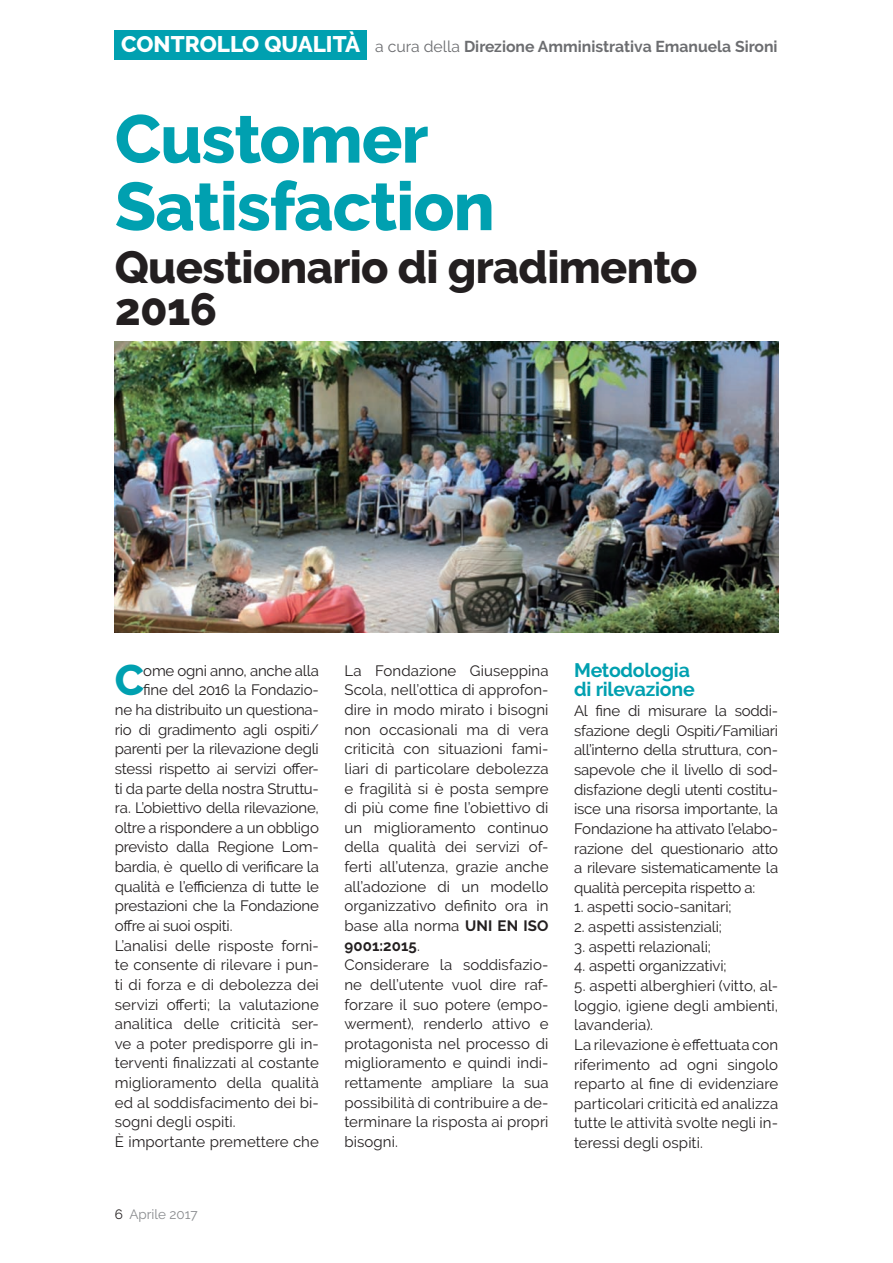
<style>
.page{position:relative;width:893px;height:1263px;background:#fff}
.page>*{position:absolute;margin:0;border:0;box-sizing:border-box;transform-origin:0 0}
.t1{font:800 67.5px/67.5px "Raleway";letter-spacing:-.015em;color:#00a0b0}
.t2{font:800 45px/42px "Raleway";letter-spacing:-.015em;color:#231f20}
.t3{font:800 42.6px "Raleway";color:#00a0b0}
.t4{font:700 19.5px/19.6px "Raleway";letter-spacing:-.015em;color:#00a0b0}
.t5{font:700 15.75px "Raleway";color:#6c6d70}
.t6{font:15px/19.6px "Raleway";color:#231f20}
.t7{font:15px "Raleway";letter-spacing:-.02em;color:#231f20}
.t8{font:13.5px "Raleway";color:#8a8c8f}
.s1{font-weight:800;font-size:22.5px;color:#fff}
.s2{font-weight:400}
.s3{color:#231f20}
.s4{font-weight:700}
</style>
<div class="page">
<div style="left:115px;top:30px;width:252px;height:29px;background:#00a0b0"></div>
<img style="left:115px;top:341px;width:663px;height:291px">
<p class="t5" style="left:121px;top:37px;width:658px"><span class="s1">Controllo Qualità</span> <span class="s2">a cura della</span> Direzione Amministrativa Emanuela Sironi</p>
<h1 class="t1" style="left:115px;top:106px;width:382px">Customer<br>Satisfaction</h1>
<h2 class="t2" style="left:115px;top:246px;width:584px">Questionario di gradimento<br>2016</h2>
<h3 class="t3" style="left:115px;top:656px;width:31px">C</h3>
<p class="t6" style="left:143px;top:660px;width:177px">ome ogni anno, anche alla</p>
<p class="t6" style="left:143px;top:680px;width:177px">fine del 2016 la Fondazio-</p>
<p class="t6" style="left:115px;top:700px;width:206px">ne ha distribuito un questiona-</p>
<p class="t6" style="left:115px;top:719px;width:206px">rio di gradimento agli ospiti/</p>
<p class="t6" style="left:115px;top:739px;width:206px">parenti per la rilevazione degli</p>
<p class="t6" style="left:115px;top:759px;width:206px">stessi rispetto ai servizi offer-</p>
<p class="t6" style="left:115px;top:778px;width:206px">ti da parte della nostra Struttu-</p>
<p class="t6" style="left:115px;top:798px;width:206px">ra. L’obiettivo della rilevazione,</p>
<p class="t6" style="left:115px;top:818px;width:206px">oltre a rispondere a un obbligo</p>
<p class="t6" style="left:115px;top:837px;width:206px">previsto dalla Regione Lom-</p>
<p class="t6" style="left:115px;top:857px;width:206px">bardia, è quello di verificare la</p>
<p class="t7" style="left:115px;top:878px;width:206px">qualità e l’efficienza di tutte le</p>
<p class="t6" style="left:115px;top:896px;width:206px">prestazioni che la Fondazione</p>
<p class="t6" style="left:115px;top:916px;width:119px">offre ai suoi ospiti.</p>
<p class="t6" style="left:115px;top:935px;width:206px">L’analisi delle risposte forni-</p>
<p class="t6" style="left:115px;top:955px;width:206px">te consente di rilevare i pun-</p>
<p class="t6" style="left:115px;top:975px;width:206px">ti di forza e di debolezza dei</p>
<p class="t6" style="left:115px;top:994px;width:206px">servizi offerti; la valutazione</p>
<p class="t6" style="left:115px;top:1014px;width:206px">analitica delle criticità ser-</p>
<p class="t6" style="left:115px;top:1034px;width:206px">ve a poter predisporre gli in-</p>
<p class="t6" style="left:115px;top:1053px;width:206px">terventi finalizzati al costante</p>
<p class="t6" style="left:115px;top:1073px;width:206px">miglioramento della qualità</p>
<p class="t6" style="left:115px;top:1092px;width:206px">ed al soddisfacimento dei bi-</p>
<p class="t6" style="left:115px;top:1112px;width:122px">sogni degli ospiti.</p>
<p class="t6" style="left:115px;top:1132px;width:206px">è importante premettere che</p>
<p class="t8" style="left:115px;top:1207px;width:84px"><span class="s3">6</span> Aprile 2017</p>
<p class="t6" style="left:344px;top:660px;width:206px">La Fondazione Giuseppina<br>Scola, nell’ottica di approfon&shy;dire in modo mirato i bisogni non occasionali ma di vera criticità con situazioni fami&shy;liari di particolare debolezza e fragilità si è posta sempre di più come fine l’obiettivo di un miglioramento continuo della qualità dei servizi of&shy;ferti all’utenza, grazie anche all’adozione di un modello organizzativo definito ora in base alla norma <span class="s4">UNI EN ISO<br>9001:2015</span>.<br>Considerare la soddisfazio&shy;ne dell’utente vuol dire raf&shy;forzare il suo potere (empo&shy;werment), renderlo attivo e protagonista nel processo di miglioramento e quindi indi&shy;rettamente ampliare la sua possibilità di contribuire a de&shy;terminare la risposta ai propri bisogni.</p>
<h3 class="t4" style="left:574px;top:660px;width:122px">Metodologia di rilevazione</h3>
<p class="t6" style="left:574px;top:701px;width:206px;text-align:justify">Al fine di misurare la soddi&shy;sfazione degli Ospiti/Familiari all’interno della struttura, con&shy;sapevole che il livello di sod&shy;disfazione degli utenti costitu&shy;isce una risorsa importante, la Fondazione ha attivato l’elabo&shy;razione del questionario atto a rilevare sistematicamente la qualità percepita rispetto a:</p>
<p class="t6" style="left:574px;top:897px;width:159px">1. aspetti socio-sanitari;</p>
<p class="t6" style="left:574px;top:917px;width:149px">2. aspetti assistenziali;</p>
<p class="t6" style="left:574px;top:936px;width:138px">3. aspetti relazionali;</p>
<p class="t6" style="left:574px;top:956px;width:154px">4. aspetti organizzativi;</p>
<p class="t6" style="left:574px;top:976px;width:206px">5. aspetti alberghieri (vitto, al&shy;loggio, igiene degli ambienti, lavanderia).<br>La rilevazione è effettuata con riferimento ad ogni singolo reparto al fine di evidenziare particolari criticità ed analizza tutte le attività svolte negli in&shy;teressi degli ospiti.</p>
</div>
